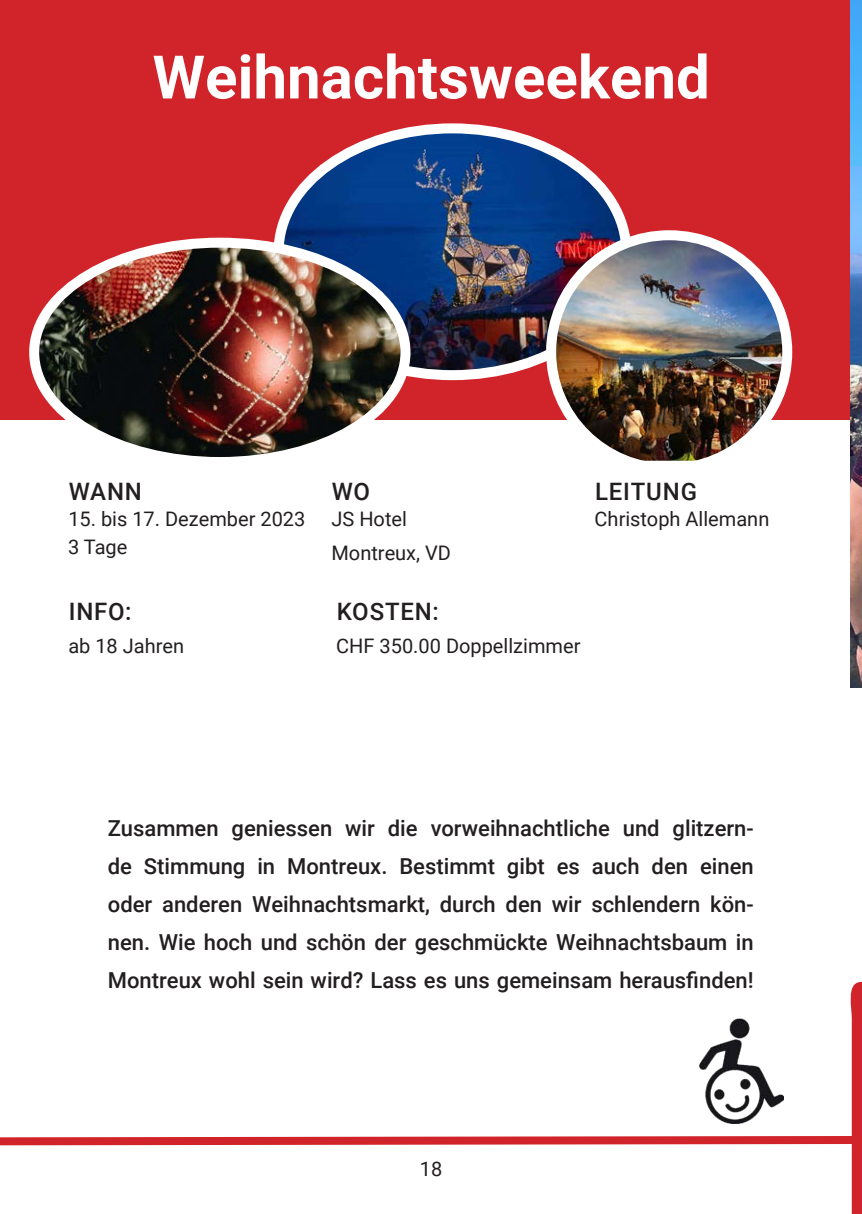
<style>
.page{position:relative;width:862px;height:1214px;background:#fff}
.page>*{position:absolute;margin:0;border:0;box-sizing:border-box;transform-origin:0 0}
.Ferientitel{font:700 60px "Roboto";color:#fff}
.iInfotitel{font:500 24px "Roboto";letter-spacing:.035em;color:#231f20}
.Beschrieb{font:500 22px/38px "Roboto";color:#231f20;text-align:justify}
.Infotext{font:20px "Roboto";color:#231f20}
</style>
<div class="page">
<div style="left:0;top:0;width:850px;height:420px;background:#d1232a"></div>
<svg style="left:0;top:687px;width:862px;height:526px"></svg>
<img style="left:850px;top:165px;width:12px;height:522px">
<img style="left:279px;top:130px;width:347px;height:245px">
<div style="left:274px;top:123px;width:357px;height:257px;border:10px solid #fff;border-radius:50%"></div>
<img style="left:551px;top:235px;width:236px;height:225px">
<div style="left:546px;top:230px;width:246px;height:243px;border:10px solid #fff;border-radius:50%"></div>
<svg style="left:850px;top:0;width:12px;height:165px;background:#49b1f9"></svg>
<img style="left:34px;top:243px;width:366px;height:213px">
<div style="left:29px;top:238px;width:381px;height:229px;border:10px solid #fff;border-radius:50%"></div>
<img style="left:699px;top:1018px;width:85px;height:105px">
<p class="Ferientitel" style="left:153px;top:35px;width:559px">Weihnachtsweekend</p>
<p class="iInfotitel" style="left:332px;top:474px;width:40px">WO</p>
<p class="iInfotitel" style="left:595px;top:474px;width:103px">LEITUNG</p>
<p class="iInfotitel" style="left:69px;top:474px;width:75px">WANN</p>
<p class="Infotext" style="left:68px;top:505px;width:239px">15. bis 17. Dezember 2023</p>
<p class="Infotext" style="left:331px;top:505px;width:77px">JS Hotel</p>
<p class="Infotext" style="left:594px;top:505px;width:176px">Christoph Allemann</p>
<p class="Infotext" style="left:331px;top:539px;width:121px">Montreux, VD</p>
<p class="Infotext" style="left:68px;top:532px;width:61px">3 Tage</p>
<p class="iInfotitel" style="left:69px;top:594px;width:64px">INFO:</p>
<p class="iInfotitel" style="left:337px;top:594px;width:104px">KOSTEN:</p>
<p class="Infotext" style="left:68px;top:631px;width:117px">ab 18 Jahren</p>
<p class="Infotext" style="left:336px;top:631px;width:246px">CHF 350.00 Doppellzimmer</p>
<p class="Beschrieb" style="left:108px;top:807px;width:647px">Zusammen geniessen wir die vorweihnachtliche und glitzern&shy;de Stimmung in Montreux. Bestimmt gibt es auch den einen oder anderen Weihnachtsmarkt, durch den wir schlendern kön&shy;nen. Wie hoch und schön der geschmückte Weihnachtsbaum in Montreux wohl sein wird? Lass es uns gemeinsam herausfinden!</p>
<p class="Infotext" style="left:420px;top:1154px;width:24px">18</p>
</div>
